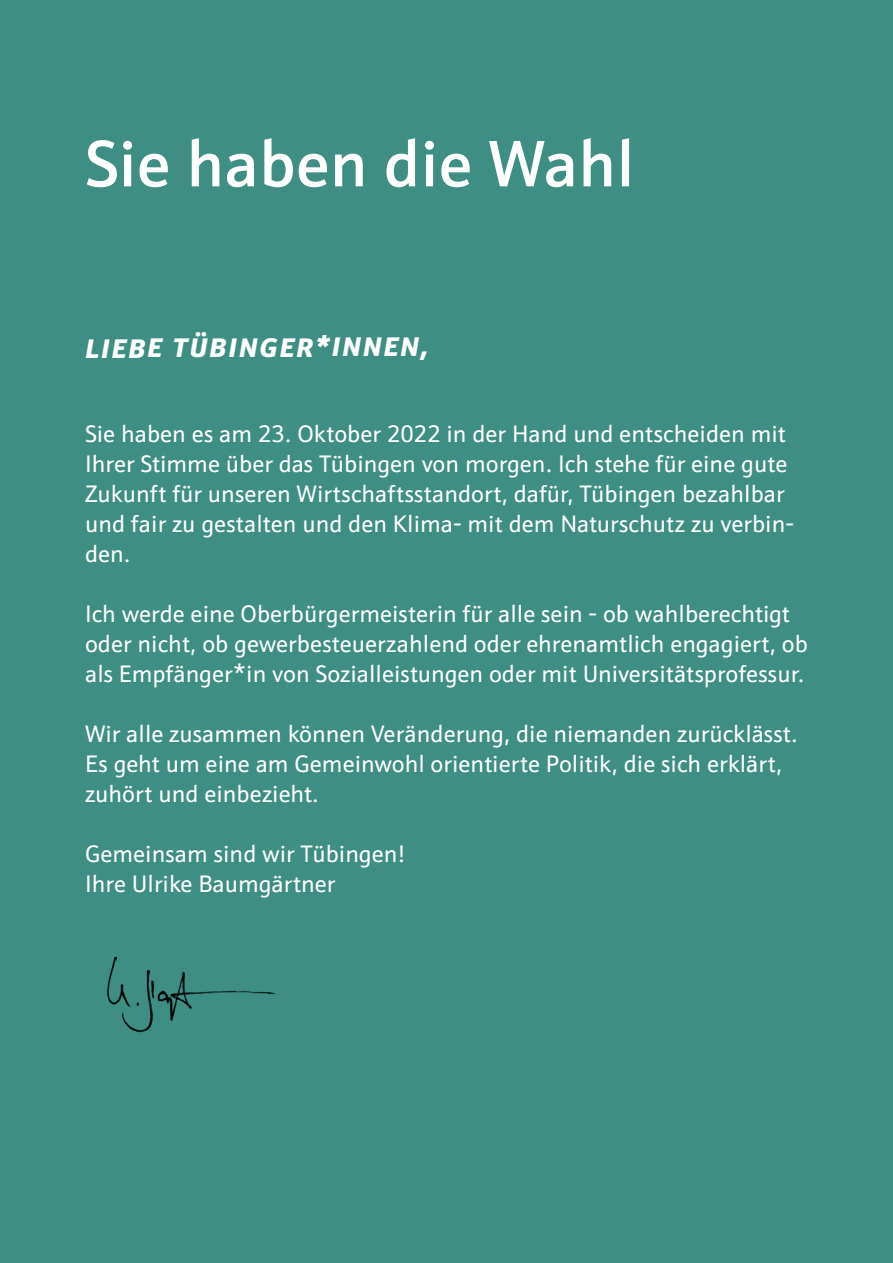
<style>
.page{position:relative;width:893px;height:1263px;background:#3e8e83}
.page>*{position:absolute;margin:0;border:0;box-sizing:border-box;transform-origin:0 0}
.t1{font:500 66px "Schnebel Sans Pro";color:#fff}
.t2{font:italic 900 27px "Schnebel Sans Pro";letter-spacing:.06em;color:#fff}
.t3{font:24px/30px "Schnebel Sans Pro";color:#fff}
</style>
<div class="page">
<img style="left:107px;top:958px;width:168px;height:75px">
<h1 class="t1" style="left:85px;top:121px;width:551px">Sie haben die Wahl</h1>
<p class="t2" style="left:85px;top:329px;width:345px">LIEBE TÜBINGER*INNEN,</p>
<p class="t3" style="left:85px;top:418px;width:710px">Sie haben es am 23. Oktober 2022 in der Hand und entscheiden mit Ihrer Stimme über das Tübingen von morgen. Ich stehe für eine gute Zukunft für unseren Wirtschaftsstandort, dafür, Tübingen bezahlbar und fair zu gestalten und den Klima- mit dem Naturschutz zu verbin&shy;den.</p>
<p class="t3" style="left:85px;top:598px;width:724px">Ich werde eine Oberbürgermeisterin für alle sein - ob wahlberechtigt oder nicht, ob gewerbesteuerzahlend oder ehrenamtlich engagiert, ob als Empfänger*in von Sozialleistungen oder mit Universitätsprofessur.</p>
<p class="t3" style="left:85px;top:718px;width:714px">Wir alle zusammen können Veränderung, die niemanden zurücklässt.<br>Es geht um eine am Gemeinwohl orientierte Politik, die sich erklärt, zuhört und einbezieht.</p>
<p class="t3" style="left:85px;top:838px;width:322px">Gemeinsam sind wir Tübingen!<br>Ihre Ulrike Baumgärtner</p>
</div>
